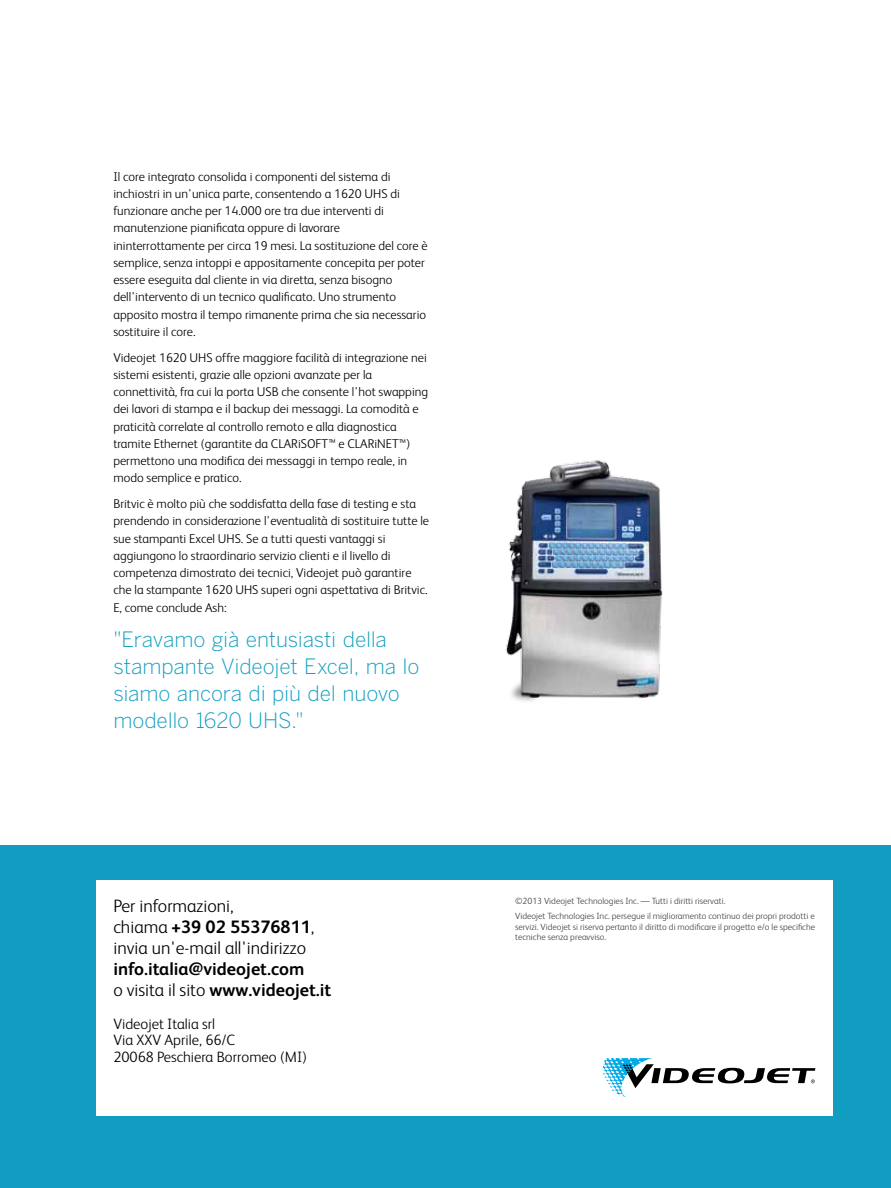
<style>
.page{position:relative;width:891px;height:1188px;background:#fff}
.page>*{position:absolute;margin:0;border:0;box-sizing:border-box;transform-origin:0 0}
.t1{font:21px/27px "Benton Got Lt";letter-spacing:-.01em;color:#109dc1}
.t2{font:300 18px/21px "FS Albert";color:#000}
.t3{font:700 18px/21px "FS Albert";color:#000}
.t4{font:300 15px/16.5px "FS Albert";color:#000}
.t5{font:300 12.75px/17.2px "FS Albert";color:#000}
.t6{font:300 9px/14.7px "FS Albert";color:#414042}
.s1{font-weight:700}
.s2{font-weight:300}
</style>
<div class="page">
<div style="left:0;top:846px;width:891px;height:342px;background:#109dc1"></div>
<div style="left:96px;top:880px;width:737px;height:236px;background:#fff"></div>
<svg style="left:603px;top:1058px;width:212px;height:39px"></svg>
<img style="left:505px;top:460px;width:158px;height:242px">
<p class="t5" style="left:113px;top:168px;width:316px">Il core integrato consolida i componenti del sistema di inchiostri in un'unica parte, consentendo a 1620 UHS di funzionare anche per 14.000 ore tra due interventi di manutenzione pianificata oppure di lavorare ininterrottamente per circa 19 mesi. La sostituzione del core è semplice, senza intoppi e appositamente concepita per poter essere eseguita dal cliente in via diretta, senza bisogno dell'intervento di un tecnico qualificato. Uno strumento apposito mostra il tempo rimanente prima che sia necessario sostituire il core.</p>
<p class="t5" style="left:113px;top:349px;width:316px">Videojet 1620 UHS offre maggiore facilità di integrazione nei sistemi esistenti, grazie alle opzioni avanzate per la connettività, fra cui la porta USB che consente l'hot swapping dei lavori di stampa e il backup dei messaggi. La comodità e praticità correlate al controllo remoto e alla diagnostica tramite Ethernet (garantite da CLARiSOFT™ e CLARiNET™) permettono una modifica dei messaggi in tempo reale, in modo semplice e pratico.</p>
<p class="t5" style="left:113px;top:495px;width:317px">Britvic è molto più che soddisfatta della fase di testing e sta prendendo in considerazione l'eventualità di sostituire tutte le sue stampanti Excel UHS. Se a tutti questi vantaggi si aggiungono lo straordinario servizio clienti e il livello di competenza dimostrato dei tecnici, Videojet può garantire che la stampante 1620 UHS superi ogni aspettativa di Britvic.<br>E, come conclude Ash:</p>
<h1 class="t1" style="left:113px;top:626px;width:307px">"Eravamo già entusiasti della stampante Videojet Excel, ma lo siamo ancora di più del nuovo modello 1620 UHS."</h1>
<h2 class="t2" style="left:113px;top:895px;width:203px">Per informazioni,<br>chiama <span class="s1">+39 02 55376811</span>, invia un'e-mail all'indirizzo</h2>
<h2 class="t3" style="left:113px;top:958px;width:219px">info.italia@videojet.com<br><span class="s2">o visita il sito</span> www.videojet.it</h2>
<p class="t4" style="left:113px;top:1015px;width:195px">Videojet Italia srl<br>Via XXV Aprile, 66/C<br>20068 Peschiera Borromeo (MI)</p>
<p class="t6" style="left:515px;top:894px;width:301px">©2013 Videojet Technologies Inc. — Tutti i diritti riservati.<br>Videojet Technologies Inc. persegue il miglioramento continuo dei propri prodotti e</p>
<p class="t6" style="left:515px;top:921px;width:302px;line-height:10.5px">servizi. Videojet si riserva pertanto il diritto di modificare il progetto e/o le specifiche tecniche senza preavviso.</p>
</div>
